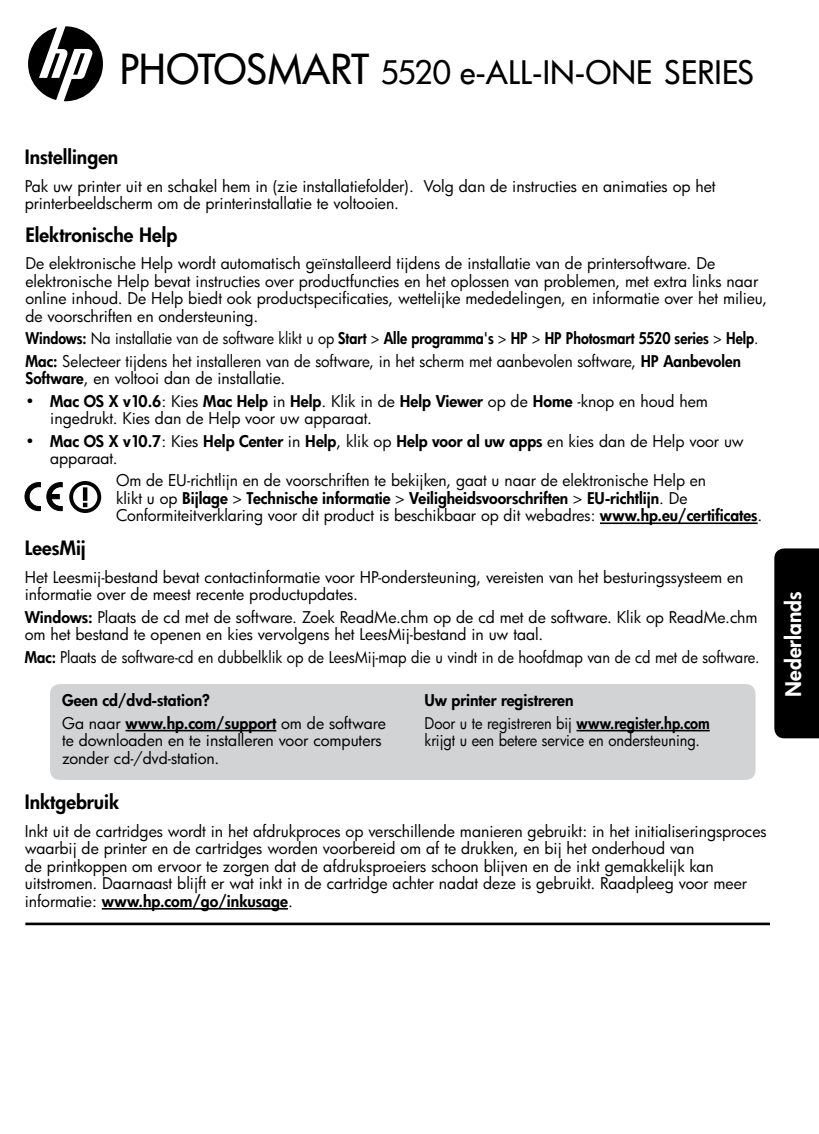
<style>
.page{position:relative;width:819px;height:1134px;background:#fff}
.page>*{position:absolute;margin:0;border:0;box-sizing:border-box;transform-origin:0 0}
.t1{font:500 31.5px "HP Futura";color:#000}
.t2{font:800 21px "HP Futura";color:#fff}
.t3{font:800 19.25px "HP Futura";color:#000}
.t4{font:15.75px/17.5px "HP Futura";color:#000}
.t5{font:15.75px/22.4px "HP Futura";color:#000;scale:.9 1}
.t6{font:800 15.75px/22.4px "HP Futura";color:#000}
.t7{font:15.75px "HP Futura";color:#000;scale:.93 1}
.t8{font:15.75px "HP Futura";color:#000;scale:.92 1}
.s1{font-size:40.25px}
.s2{font-weight:800}
.s3{font-weight:400}
</style>
<div class="page">
<svg style="left:28px;top:26px;width:75px;height:75px"></svg>
<hr style="left:25px;top:923px;width:745px;height:2px;background:#000">
<div style="left:50px;top:684px;width:706px;height:96px;background:#d1d3d4;border-radius:10px"></div>
<div style="left:69px;top:482px;width:32px;height:31px;border:4px solid #000;border-radius:50%"></div>
<hr style="left:83px;top:487px;width:4px;height:14px;background:#000">
<svg style="left:83px;top:503px;width:4px;height:4px"></svg>
<svg style="left:25px;top:482px;width:38px;height:29px"></svg>
<hr style="left:577px;top:730px;width:133px;height:1px;background:#000">
<hr style="left:102px;top:908px;width:186px;height:2px;background:#000">
<hr style="left:600px;top:522px;width:158px;height:2px;background:#000">
<hr style="left:126px;top:730px;width:150px;height:1px;background:#000">
<div style="left:774px;top:548px;width:45px;height:190px;background:#000"></div>
<h1 class="t1" style="left:120px;top:51px;width:636px"><span class="s1">PHOTOSMART</span> 5520 e-ALL-IN-ONE SERIES</h1>
<p class="t3" style="left:25px;top:144px;width:95px">Instellingen</p>
<p class="t4" style="left:25px;top:177px;width:692px">Pak uw printer uit en schakel hem in (zie installatiefolder). Volg dan de instructies en animaties op het printerbeeldscherm om de printerinstallatie te voltooien.</p>
<p class="t3" style="left:25px;top:222px;width:153px">Elektronische Help</p>
<p class="t4" style="left:25px;top:255px;width:743px">De elektronische Help wordt automatisch geïnstalleerd tijdens de installatie van de printersoftware. De elektronische Help bevat instructies over productfuncties en het oplossen van problemen, met extra links naar online inhoud. De Help biedt ook productspecificaties, wettelijke mededelingen, en informatie over het milieu, de voorschriften en ondersteuning.</p>
<p class="t5" style="left:25px;top:327px;width:816px"><span class="s2">Windows:</span> Na installatie van de software klikt u op <span class="s2">Start</span> &gt; <span class="s2">Alle programma's</span> &gt; <span class="s2">HP</span> &gt; <span class="s2">HP Photosmart 5520 series</span> &gt; <span class="s2">Help</span>.<br><span class="s2">Mac:</span> Selecteer tijdens het installeren van de software, in het scherm met aanbevolen software, <span class="s2">HP Aanbevolen</span></p>
<p class="t4" style="left:25px;top:369px;width:261px"><span class="s2">Software</span>, en voltooi dan de installatie.</p>
<p class="t4" style="left:50px;top:392px;width:659px;text-indent:-25px"><span class="s2">• Mac OS X v10.6</span>: Kies <span class="s2">Mac Help</span> in <span class="s2">Help</span>. Klik in de <span class="s2">Help Viewer</span> op de <span class="s2">Home</span> -knop en houd hem ingedrukt. Kies dan de Help voor uw apparaat.</p>
<p class="t4" style="left:50px;top:432px;width:695px;text-indent:-25px"><span class="s2">• Mac OS X v10.7</span>: Kies <span class="s2">Help Center</span> in <span class="s2">Help</span>, klik op <span class="s2">Help voor al uw apps</span> en kies dan de Help voor uw apparaat.</p>
<p class="t4" style="left:116px;top:471px;width:648px">Om de EU-richtlijn en de voorschriften te bekijken, gaat u naar de elektronische Help en<br>klikt u op <span class="s2">Bijlage</span> &gt; <span class="s2">Technische informatie</span> &gt; <span class="s2">Veiligheidsvoorschriften</span> &gt; <span class="s2">EU-richtlijn</span>. De<br>Conformiteitverklaring voor dit product is beschikbaar op dit webadres: <span class="s2">www.hp.eu/certificates</span>.</p>
<p class="t3" style="left:25px;top:535px;width:62px">LeesMij</p>
<p class="t4" style="left:25px;top:568px;width:720px">Het Leesmij-bestand bevat contactinformatie voor HP-ondersteuning, vereisten van het besturingssysteem en informatie over de meest recente productupdates.</p>
<p class="t4" style="left:25px;top:608px;width:734px"><span class="s2">Windows:</span> Plaats de cd met de software. Zoek ReadMe.chm op de cd met de software. Klik op ReadMe.chm om het bestand te openen en kies vervolgens het LeesMij-bestand in uw taal.</p>
<p class="t7" style="left:25px;top:646px;width:792px"><span class="s2">Mac:</span> Plaats de software-cd en dubbelklik op de LeesMij-map die u vindt in de hoofdmap van de cd met de software.</p>
<p class="t6" style="left:62px;top:689px;width:325px">Geen cd/dvd-station?<br><span class="s3">Ga naar</span> www.hp.com/support <span class="s3">om de software</span></p>
<p class="t4" style="left:62px;top:731px;width:321px">te downloaden en te installeren voor computers zonder cd-/dvd-station.</p>
<p class="t6" style="left:425px;top:689px;width:287px">Uw printer registreren<br><span class="s3">Door u te registreren bij</span> www.register.hp.com</p>
<p class="t8" style="left:425px;top:730px;width:301px">krijgt u een betere service en ondersteuning.</p>
<p class="t3" style="left:25px;top:789px;width:96px">Inktgebruik</p>
<p class="t4" style="left:25px;top:822px;width:743px">Inkt uit de cartridges wordt in het afdrukproces op verschillende manieren gebruikt: in het initialiseringsproces waarbij de printer en de cartridges worden voorbereid om af te drukken, en bij het onderhoud van<br>de printkoppen om ervoor te zorgen dat de afdruksproeiers schoon blijven en de inkt gemakkelijk kan uitstromen. Daarnaast blijft er wat inkt in de cartridge achter nadat deze is gebruikt. Raadpleeg voor meer informatie: <span class="s2">www.hp.com/go/inkusage</span>.</p>
<h2 class="t2" style="left:779px;top:697px;width:107px;rotate:-90deg">Nederlands</h2>
</div>
